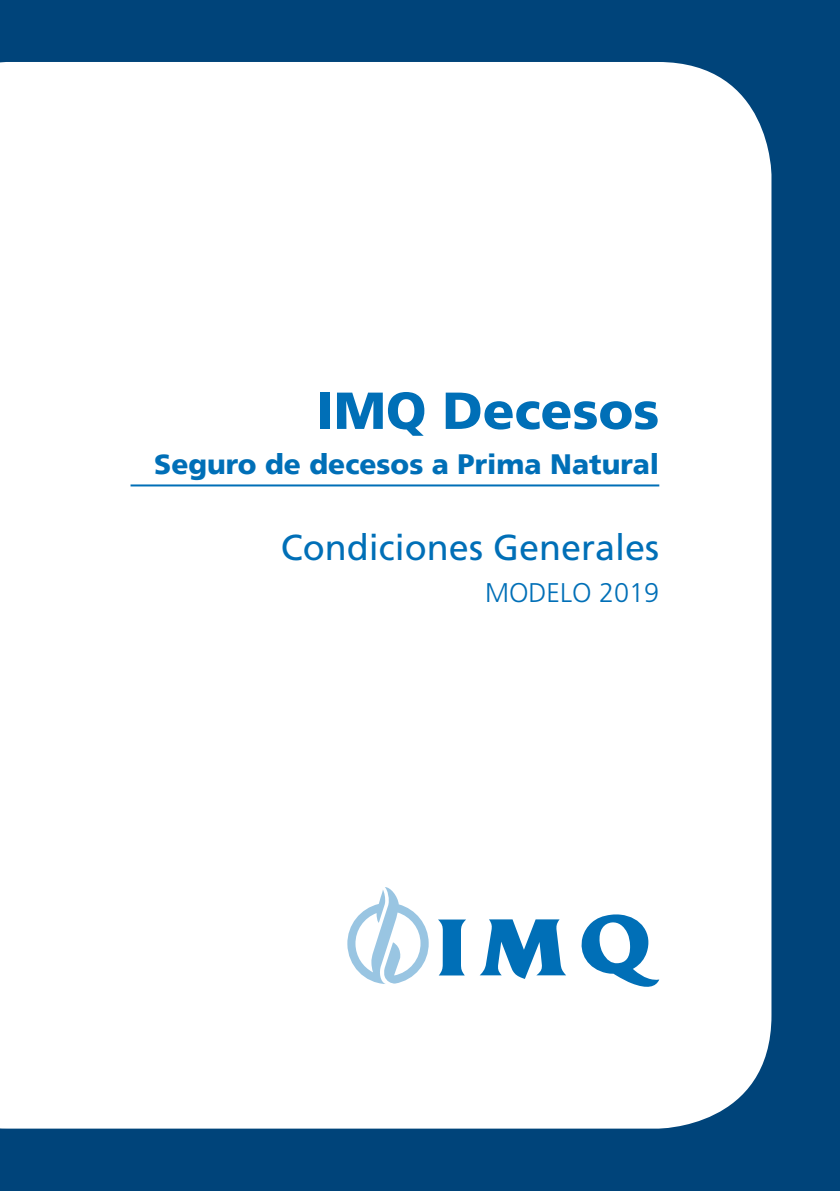
<style>
.page{position:relative;width:840px;height:1191px;background:#fff}
.page>*{position:absolute;margin:0;border:0;box-sizing:border-box;transform-origin:0 0}
.t1{font:900 52px "Frutiger LT";color:#006fb7}
.t2{font:36px "Frutiger";color:#006fb7}
.t3{font:900 28px "Frutiger LT";color:#006fb7}
.t4{font:300 27px "Frutiger";color:#006fb7}
</style>
<div class="page">
<div style="left:0;top:0;width:839px;height:1191px;background:#00447a"></div>
<div style="left:0;top:62px;width:771px;height:1066px;background:#fff"></div>
<hr style="left:130px;top:484px;width:529px;height:2px;background:#006fb7">
<svg style="left:347px;top:887px;width:82px;height:97px;background:#d8e8f3"></svg>
<svg style="left:578px;top:914px;width:81px;height:75px;background:#95c3e1"></svg>
<svg style="left:437px;top:919px;width:29px;height:56px;background:#57a0cf"></svg>
<svg style="left:479px;top:919px;width:87px;height:60px;background:#67a9d4"></svg>
<h1 class="t1" style="left:316px;top:379px;width:344px">IMQ Decesos</h1>
<p class="t3" style="left:154px;top:447px;width:506px">Seguro de decesos a Prima Natural</p>
<p class="t2" style="left:281px;top:526px;width:380px">Condiciones Generales</p>
<p class="t4" style="left:485px;top:577px;width:176px">MODELO 2019</p>
</div>
